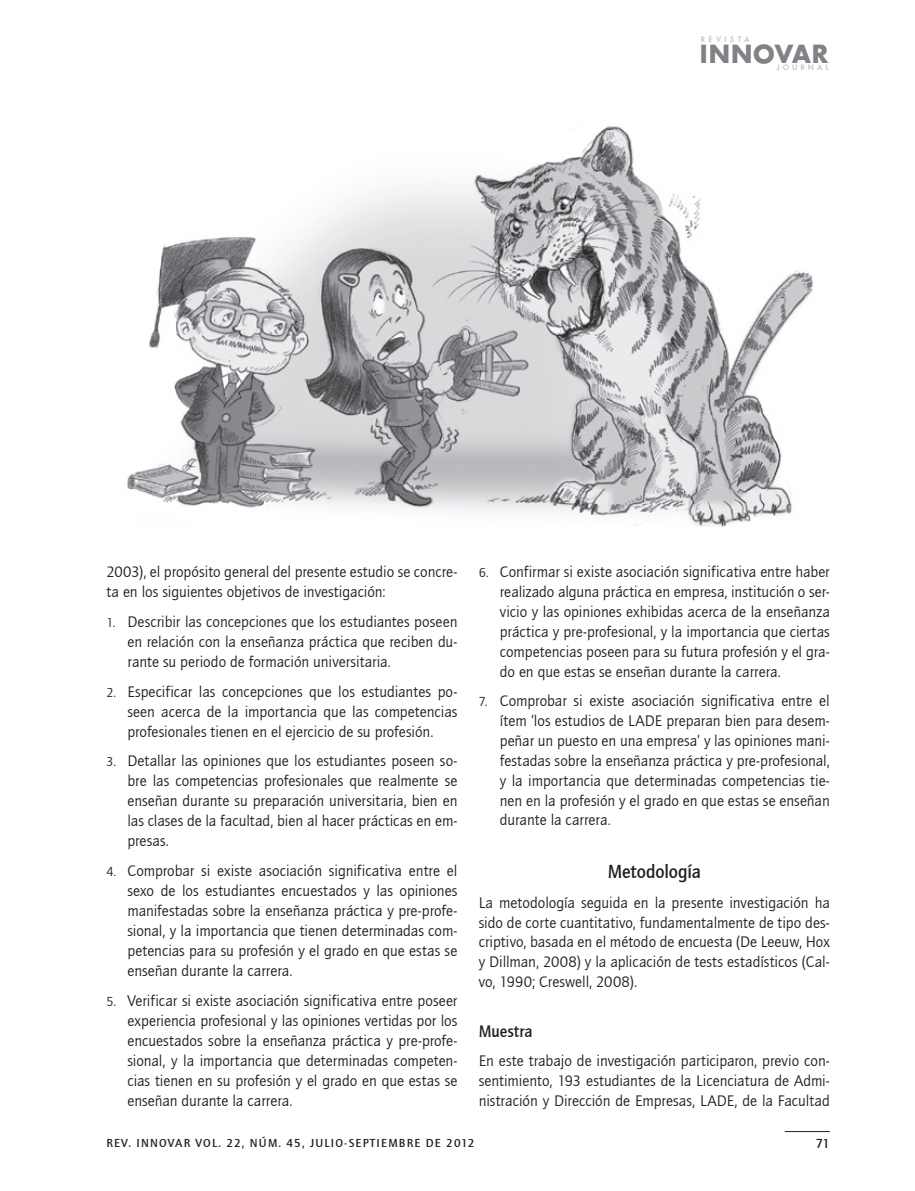
<style>
.page{position:relative;width:915px;height:1191px;background:#fff}
.page>*{position:absolute;margin:0;border:0;box-sizing:border-box;transform-origin:0 0}
.t1{font:700 27.3px "Futura TEE";color:#808285}
.t2{font:19.5px "Quay Sans Md ITCTT";color:#231f20;scale:.95 1}
.t3{font:17.25px "Quay Sans Md ITCTT";color:#231f20;scale:.95 1}
.t4{font:15.75px/20px "Quay Sans ITCTT Book";color:#231f20;text-align:justify}
.t5{font:13.5px "Quay Sans Md ITCTT";color:#231f20}
.t6{font:12px "Quay Sans Md ITCTT";letter-spacing:.1em;color:#231f20}
.t7{font:500 8.25px "Futura TEE";letter-spacing:.36em;color:#bcbdc0}
.t8{font:500 8.25px "Futura TEE";letter-spacing:.4em;color:#bcbdc0}
.s1{font-size:13.5px}
</style>
<div class="page">
<hr style="left:784px;top:1131px;width:45px;height:1px;background:#231f20">
<img style="left:127px;top:125px;width:687px;height:402px">
<p class="t8" style="left:700px;top:34px;width:50px">REVISTA</p>
<h1 class="t1" style="left:699px;top:37px;width:20px">INNOVAR</h1>
<p class="t7" style="left:776px;top:62px;width:53px">JOURNAL</p>
<p class="t4" style="left:106px;top:562px;width:352px">2003), el propósito general del presente estudio se concre&shy;ta en los siguientes objetivos de investigación:</p>
<p class="t4" style="left:127px;top:612px;width:331px;text-indent:-21px"><span class="s1">1.</span> Describir las concepciones que los estudiantes poseen en relación con la enseñanza práctica que reciben du&shy;rante su periodo de formación universitaria.</p>
<p class="t4" style="left:127px;top:682px;width:331px;text-indent:-21px"><span class="s1">2.</span> Especificar las concepciones que los estudiantes po&shy;seen acerca de la importancia que las competencias profesionales tienen en el ejercicio de su profesión.</p>
<p class="t4" style="left:127px;top:751px;width:331px;text-indent:-21px"><span class="s1">3.</span> Detallar las opiniones que los estudiantes poseen so&shy;bre las competencias profesionales que realmente se enseñan durante su preparación universitaria, bien en las clases de la facultad, bien al hacer prácticas en em&shy;presas.</p>
<p class="t4" style="left:127px;top:861px;width:331px;text-indent:-21px"><span class="s1">4.</span> Comprobar si existe asociación significativa entre el sexo de los estudiantes encuestados y las opiniones manifestadas sobre la enseñanza práctica y pre-profe&shy;sional, y la importancia que tienen determinadas com&shy;petencias para su profesión y el grado en que estas se enseñan durante la carrera.</p>
<p class="t4" style="left:127px;top:990px;width:331px;text-indent:-21px"><span class="s1">5.</span> Verificar si existe asociación significativa entre poseer experiencia profesional y las opiniones vertidas por los encuestados sobre la enseñanza práctica y pre-profe&shy;sional, y la importancia que determinadas competen&shy;cias tienen en su profesión y el grado en que estas se enseñan durante la carrera.</p>
<p class="t4" style="left:499px;top:562px;width:331px;text-indent:-21px"><span class="s1">6.</span> Confirmar si existe asociación significativa entre haber realizado alguna práctica en empresa, institución o ser&shy;vicio y las opiniones exhibidas acerca de la enseñanza práctica y pre-profesional, y la importancia que ciertas competencias poseen para su futura profesión y el gra&shy;do en que estas se enseñan durante la carrera.</p>
<p class="t4" style="left:499px;top:691px;width:331px;text-indent:-21px"><span class="s1">7.</span> Comprobar si existe asociación significativa entre el ítem ‘los estudios de LADE preparan bien para desem&shy;peñar un puesto en una empresa’ y las opiniones mani&shy;festadas sobre la enseñanza práctica y pre-profesional, y la importancia que determinadas competencias tie&shy;nen en la profesión y el grado en que estas se enseñan durante la carrera.</p>
<p class="t2" style="left:607px;top:860px;width:100px">METODOLOGÍA</p>
<p class="t4" style="left:478px;top:892px;width:352px">La metodología seguida en la presente investigación ha sido de corte cuantitativo, fundamentalmente de tipo des&shy;criptivo, basada en el método de encuesta (De Leeuw, Hox y Dillman, 2008) y la aplicación de tests estadísticos (Cal&shy;vo, 1990; Creswell, 2008).</p>
<p class="t3" style="left:478px;top:1021px;width:58px">MUESTRA</p>
<p class="t4" style="left:478px;top:1051px;width:352px">En este trabajo de investigación participaron, previo con&shy;sentimiento, 193 estudiantes de la Licenciatura de Admi&shy;nistración y Dirección de Empresas, LADE, de la Facultad</p>
<p class="t6" style="left:106px;top:1136px;width:369px">REV. INNOVAR VOL. 22, NÚM. 45, JULIO-SEPTIEMBRE DE 2012</p>
<p class="t5" style="left:815px;top:1136px;width:16px">71</p>
</div>
